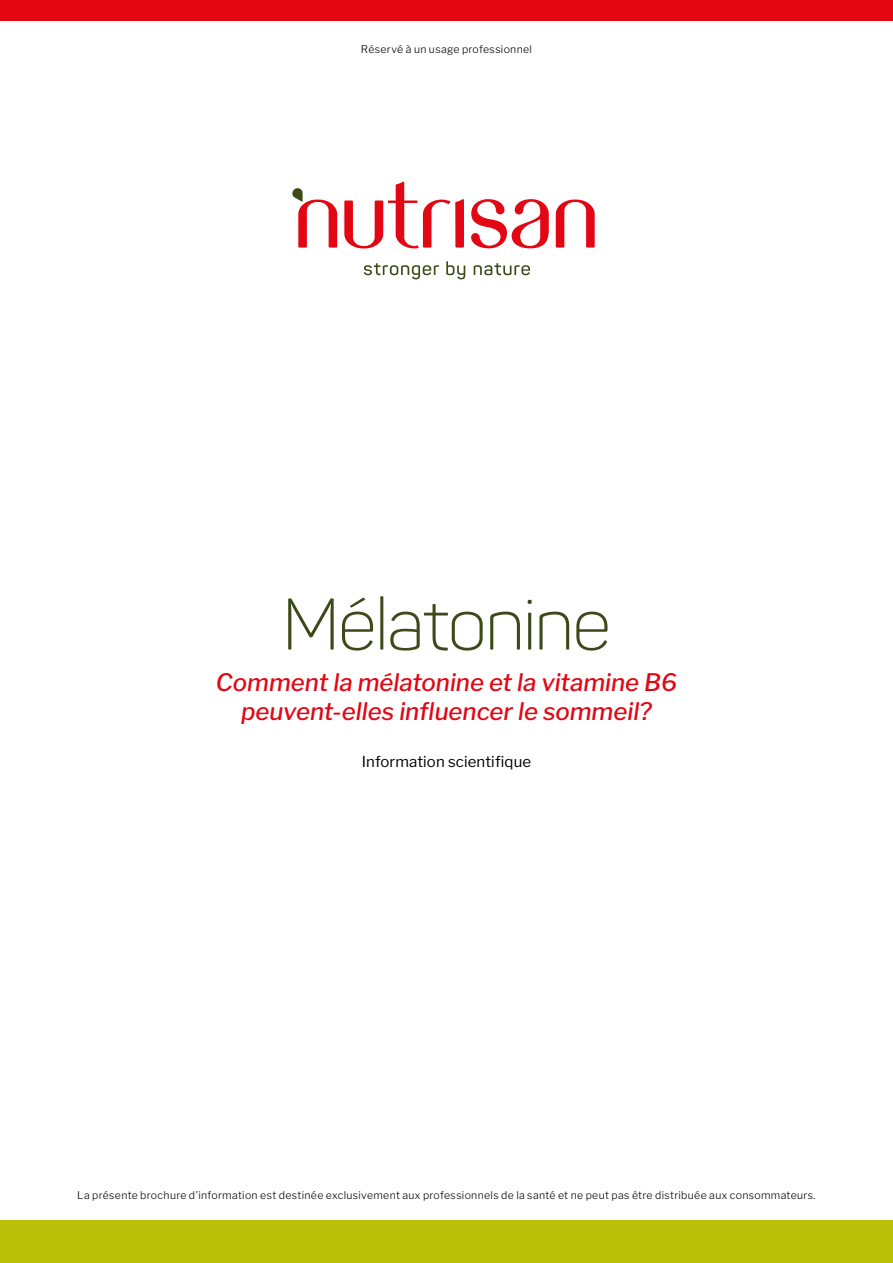
<style>
.page{position:relative;width:893px;height:1263px;background:#fff}
.page>*{position:absolute;margin:0;border:0;box-sizing:border-box;transform-origin:0 0}
.t1{font:300 72px "Panton";letter-spacing:-.02em;color:#3c4918}
.t2{font:italic 500 24px/28.8px "Libre Franklin";color:#e30613;text-align:center}
.t3{font:15px "Libre Franklin";letter-spacing:.005em;color:#000}
.t4{font:300 10.5px "Libre Franklin";letter-spacing:.03em;color:#000}
</style>
<div class="page">
<div style="left:0;top:1220px;width:893px;height:43px;background:#bac109"></div>
<div style="left:0;top:0;width:893px;height:21px;background:#e30613"></div>
<svg style="left:364px;top:261px;width:166px;height:18px"></svg>
<svg style="left:292px;top:181px;width:303px;height:67px"></svg>
<p class="t4" style="left:361px;top:43px;width:173px">Réservé à un usage professionnel</p>
<h1 class="t1" style="left:282px;top:580px;width:330px">Mélatonine</h1>
<h2 class="t2" style="left:216px;top:668px;width:463px">Comment la mélatonine et la vitamine B6 peuvent-elles influencer le sommeil?</h2>
<h3 class="t3" style="left:362px;top:752px;width:171px">Information scientifique</h3>
<p class="t4" style="left:77px;top:1189px;width:740px">La présente brochure d’information est destinée exclusivement aux professionnels de la santé et ne peut pas être distribuée aux consommateurs.</p>
</div>
